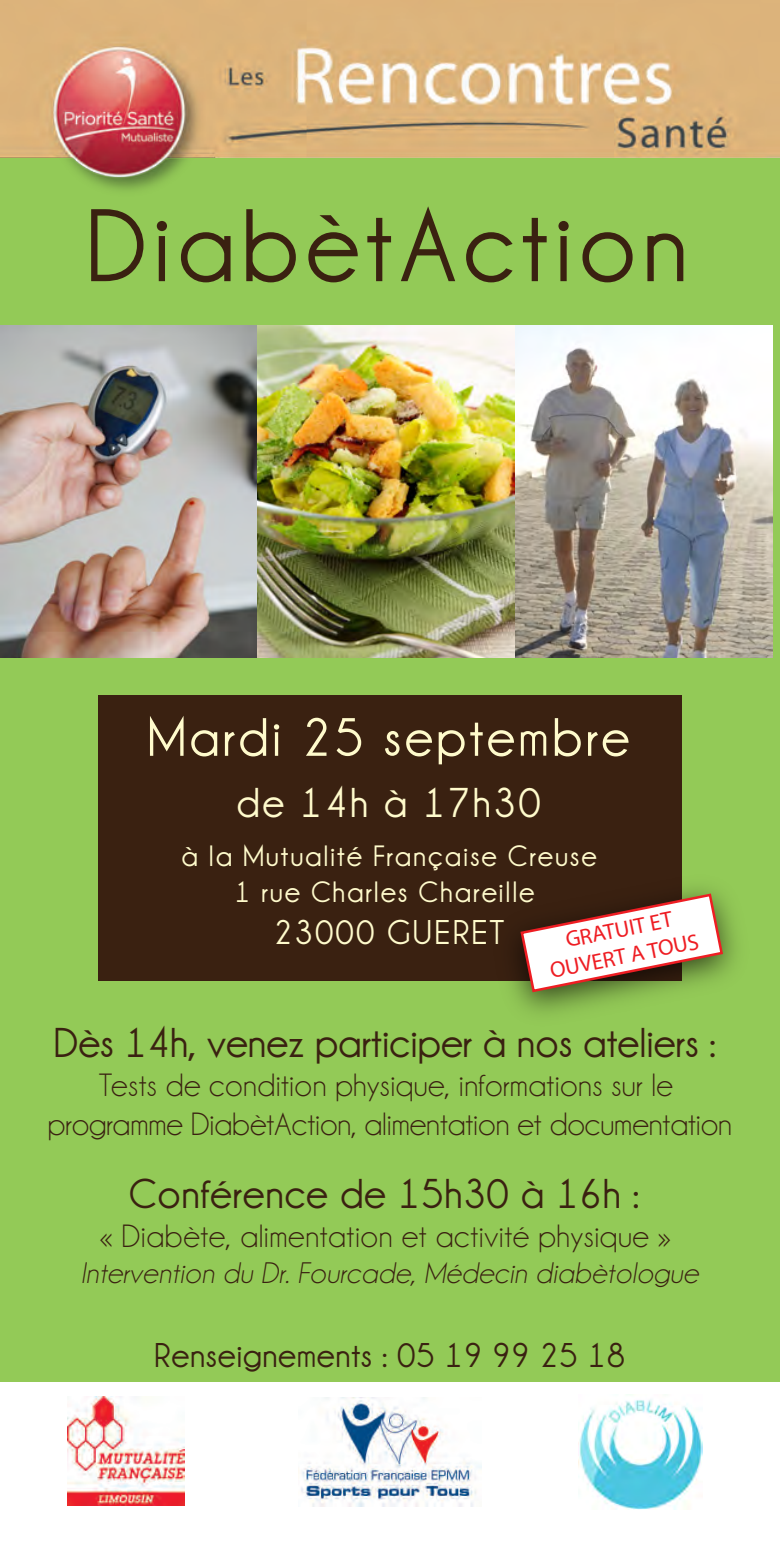
<style>
.page{position:relative;width:780px;height:1560px;background:#fff}
.page>*{position:absolute;margin:0;border:0;box-sizing:border-box;transform-origin:0 0}
.t1{font:700 105px "Champagne&Limousines";letter-spacing:.06em;color:#3a2111}
.t2{font:700 55px "Champagne&Limousines";letter-spacing:.06em;color:#fffbcc}
.t3{font:700 42.5px "Champagne&Limousines";color:#3a2111}
.t4{font:700 42.5px "Champagne&Limousines";letter-spacing:.06em;color:#fffbcc}
.t5{font:700 35px "Champagne&Limousines";letter-spacing:.015em;color:#3a2111}
.t6{font:700 35px "Champagne&Limousines";letter-spacing:.06em;color:#fffbcc}
.t7{font:32.5px/39px "Champagne&Limousines";letter-spacing:.01em;color:#3a2111;text-align:center}
.t8{font:700 30px/36px "Champagne&Limousines";letter-spacing:.06em;color:#fffbcc;text-align:center}
.t9{font:italic 30px "Champagne&Limousines";letter-spacing:.015em;color:#3a2111}
.t10{font:22.5px/27px "Myriad Pro";color:#ee1d23;text-align:center}
</style>
<div class="page">
<div style="left:0;top:0;width:780px;height:1381px;background:#93ca57"></div>
<img style="left:67px;top:1396px;width:117px;height:109px">
<img style="left:298px;top:1397px;width:183px;height:109px">
<img style="left:1px;top:325px;width:471px;height:332px">
<img style="left:472px;top:325px;width:300px;height:332px">
<img style="left:0;top:0;width:780px;height:191px">
<div style="left:98px;top:695px;width:583px;height:286px;background:#3a2111"></div>
<img style="left:511px;top:863px;width:226px;height:151px">
<svg style="left:519px;top:891px;width:205px;height:102px"></svg>
<img style="left:578px;top:1394px;width:124px;height:115px">
<p class="t1" style="left:85px;top:186px;width:604px">DiabètAction</p>
<p class="t2" style="left:147px;top:706px;width:483px">Mardi 25 septembre</p>
<p class="t4" style="left:236px;top:778px;width:306px">de 14h à 17h30</p>
<p class="t8" style="left:181px;top:838px;width:417px">à la Mutualité Française Creuse<br>1 rue Charles Chareille</p>
<p class="t6" style="left:273px;top:912px;width:232px">23000 GUERET</p>
<p class="t10" style="left:542px;top:930px;width:153px;rotate:-11deg">GRATUIT ET<br>OUVERT A TOUS</p>
<p class="t3" style="left:54px;top:1018px;width:663px">Dès 14h, venez participer à nos ateliers :</p>
<p class="t7" style="left:48px;top:1064px;width:685px">Tests de condition physique, informations sur le programme DiabètAction, alimentation et documentation</p>
<p class="t3" style="left:129px;top:1169px;width:512px">Conférence de 15h30 à 16h :</p>
<p class="t7" style="left:100px;top:1216px;width:573px">« Diabète, alimentation et activité physique »</p>
<p class="t9" style="left:81px;top:1256px;width:619px">Intervention du Dr. Fourcade, Médecin diabètologue</p>
<p class="t5" style="left:154px;top:1334px;width:472px">Renseignements : 05 19 99 25 18</p>
</div>
